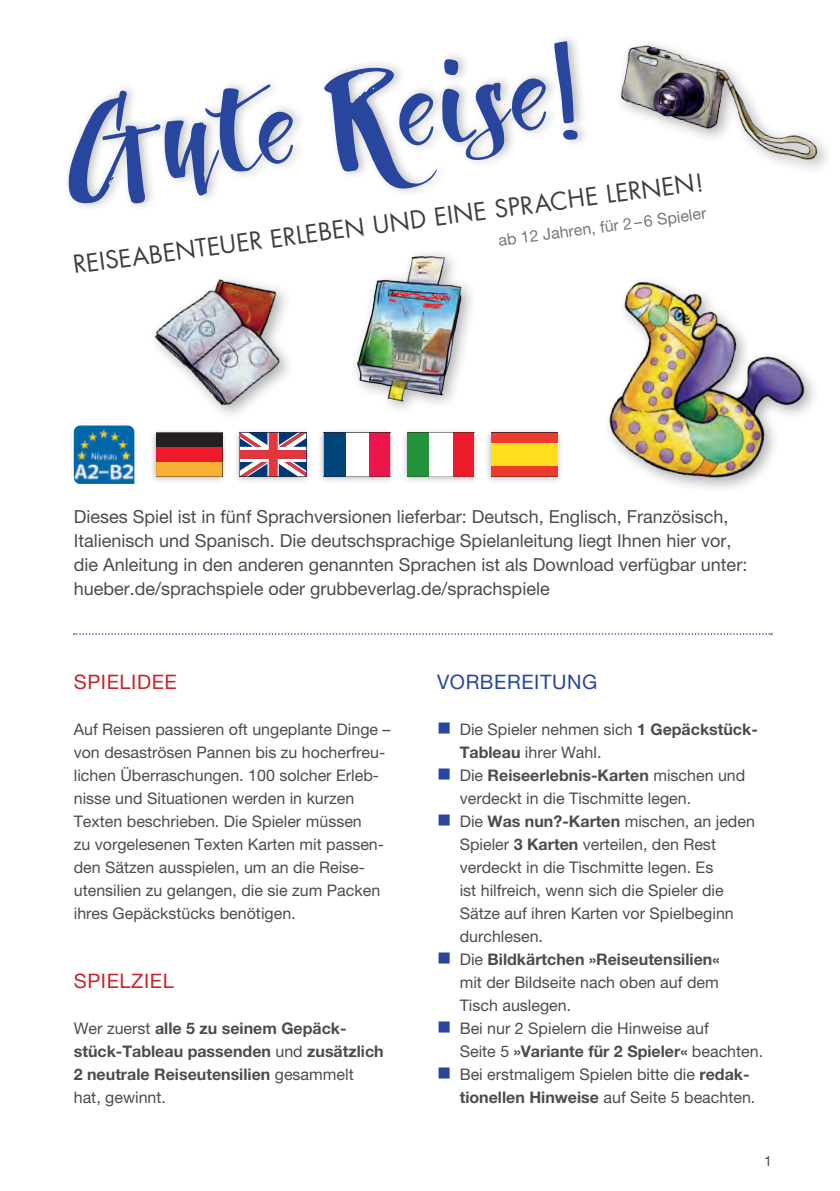
<style>
.page{position:relative;width:840px;height:1191px;background:#fff}
.page>*{position:absolute;margin:0;border:0;box-sizing:border-box;transform-origin:0 0}
.t1{font:133.4px "Dragonflight Pro Regular";color:#28469d}
.t2{font:24px "Futura";color:#3e3e3f}
.t3{font:20px "Helvetica Neue";letter-spacing:.03em;color:#c8242b}
.t4{font:20px "Helvetica Neue";letter-spacing:.03em;color:#28469d}
.t5{font:18px/24px "Helvetica Neue";color:#4b4c4d}
.t6{font:16px/23px "Helvetica Neue";color:#4b4c4d}
.t7{font:700 16px/23px "Helvetica Neue";color:#4b4c4d}
.t8{font:16px "Helvetica Neue";color:#76787b}
.t9{font:14px "Helvetica Neue";color:#4b4c4d}
.s1{font-weight:400}
.s2{color:#28469d}
.s3{font-weight:700}
</style>
<div class="page">
<img style="left:608px;top:281px;width:206px;height:208px">
<img style="left:620px;top:44px;width:207px;height:125px">
<img style="left:356px;top:253px;width:112px;height:156px">
<img style="left:154px;top:279px;width:135px;height:136px">
<svg style="left:74px;top:633px;width:697px;height:2px"></svg>
<div style="left:484px;top:428px;width:78px;height:56px;background:#231f20;opacity:.3"></div>
<svg style="left:491px;top:432px;width:66px;height:45px;background:#f18e25"></svg>
<div style="left:316px;top:428px;width:79px;height:56px;background:#231f20;opacity:.3"></div>
<svg style="left:323px;top:432px;width:67px;height:45px"></svg>
<div style="left:400px;top:428px;width:79px;height:56px;background:#231f20;opacity:.3"></div>
<svg style="left:407px;top:432px;width:67px;height:45px"></svg>
<div style="left:233px;top:428px;width:78px;height:56px;background:#231f20;opacity:.3"></div>
<svg style="left:242px;top:434px;width:62px;height:41px"></svg>
<div style="left:240px;top:432px;width:66px;height:45px;border:1px solid #231f20"></div>
<div style="left:149px;top:428px;width:78px;height:56px;background:#231f20;opacity:.3"></div>
<div style="left:156px;top:433px;width:66px;height:14px;background:#231f20"></div>
<div style="left:156px;top:462px;width:66px;height:15px;background:#fbb131"></div>
<div style="left:156px;top:447px;width:66px;height:15px;background:#ee1b2c"></div>
<div style="left:156px;top:433px;width:66px;height:44px;border:1px solid #231f20"></div>
<div style="left:63px;top:32px;width:528px;height:180px;background:#231f20;opacity:.3"></div>
<img style="left:74px;top:425px;width:60px;height:59px">
<h1 class="t1" style="left:51px;top:69px;width:522px;rotate:-8deg">Gute Reise!</h1>
<h2 class="t2" style="left:71px;top:247px;width:636px;rotate:-7deg">REISEABENTEUER ERLEBEN UND EINE SPRACHE LERNEN!</h2>
<p class="t8" style="left:497px;top:230px;width:211px;rotate:-7deg">ab 12 Jahren, für 2–6 Spieler</p>
<p class="t5" style="left:74px;top:504px;width:674px">Dieses Spiel ist in fünf Sprachversionen lieferbar: Deutsch, Englisch, Französisch, Italienisch und Spanisch. Die deutschsprachige Spielanleitung liegt Ihnen hier vor, die Anleitung in den anderen genannten Sprachen ist als Download verfügbar unter: hueber.de/sprachspiele oder grubbeverlag.de/sprachspiele</p>
<p class="t3" style="left:74px;top:670px;width:104px">SPIELIDEE</p>
<p class="t6" style="left:74px;top:718px;width:318px">Auf Reisen passieren oft ungeplante Dinge – von desaströsen Pannen bis zu hocherfreu&shy;lichen Überraschungen. 100 solcher Erleb&shy;nisse und Situationen werden in kurzen Texten beschrieben. Die Spieler müssen<br>zu vorgelesenen Texten Karten mit passen&shy;den Sätzen ausspielen, um an die Reise&shy;utensilien zu gelangen, die sie zum Packen ihres Gepäckstücks benötigen.</p>
<p class="t3" style="left:74px;top:969px;width:101px">SPIELZIEL</p>
<p class="t7" style="left:74px;top:1016px;width:311px"><span class="s1">Wer zuerst</span> alle 5 zu seinem Gepäck&shy;stück-Tableau passenden <span class="s1">und</span> zusätzlich<br>2 neutrale Reiseutensilien <span class="s1">gesammelt hat, gewinnt.</span></p>
<p class="t4" style="left:437px;top:670px;width:162px">VORBEREITUNG</p>
<p class="t6" style="left:459px;top:718px;width:299px;text-indent:-23px"><span class="s2">■</span> Die Spieler nehmen sich <span class="s3">1 Gepäckstück-<br>Tableau</span> ihrer Wahl.</p>
<p class="t6" style="left:459px;top:764px;width:287px;text-indent:-23px"><span class="s2">■</span> Die <span class="s3">Reiseerlebnis-Karten</span> mischen und verdeckt in die Tischmitte legen.</p>
<p class="t6" style="left:459px;top:810px;width:296px;text-indent:-23px"><span class="s2">■</span> Die <span class="s3">Was nun?-Karten</span> mischen, an jeden Spieler <span class="s3">3 Karten</span> verteilen, den Rest verdeckt in die Tischmitte legen. Es<br>ist hilfreich, wenn sich die Spieler die Sätze auf ihren Karten vor Spielbeginn durchlesen.</p>
<p class="t6" style="left:459px;top:948px;width:261px;text-align:justify;text-indent:-23px"><span class="s2">■</span> Die <span class="s3">Bildkärtchen »Reiseutensilien« </span>mit der Bildseite nach oben auf dem Tisch auslegen.</p>
<p class="t6" style="left:459px;top:1017px;width:305px;text-indent:-23px"><span class="s2">■</span> Bei nur 2 Spielern die Hinweise auf<br>Seite 5 <span class="s3">»Variante für 2 Spieler«</span> beachten.</p>
<p class="t6" style="left:459px;top:1063px;width:297px;text-indent:-23px"><span class="s2">■</span> Bei erstmaligem Spielen bitte die <span class="s3">redak&shy;tionellen Hinweise</span> auf Seite 5 beachten.</p>
<p class="t9" style="left:763px;top:1153px;width:9px">1</p>
</div>
